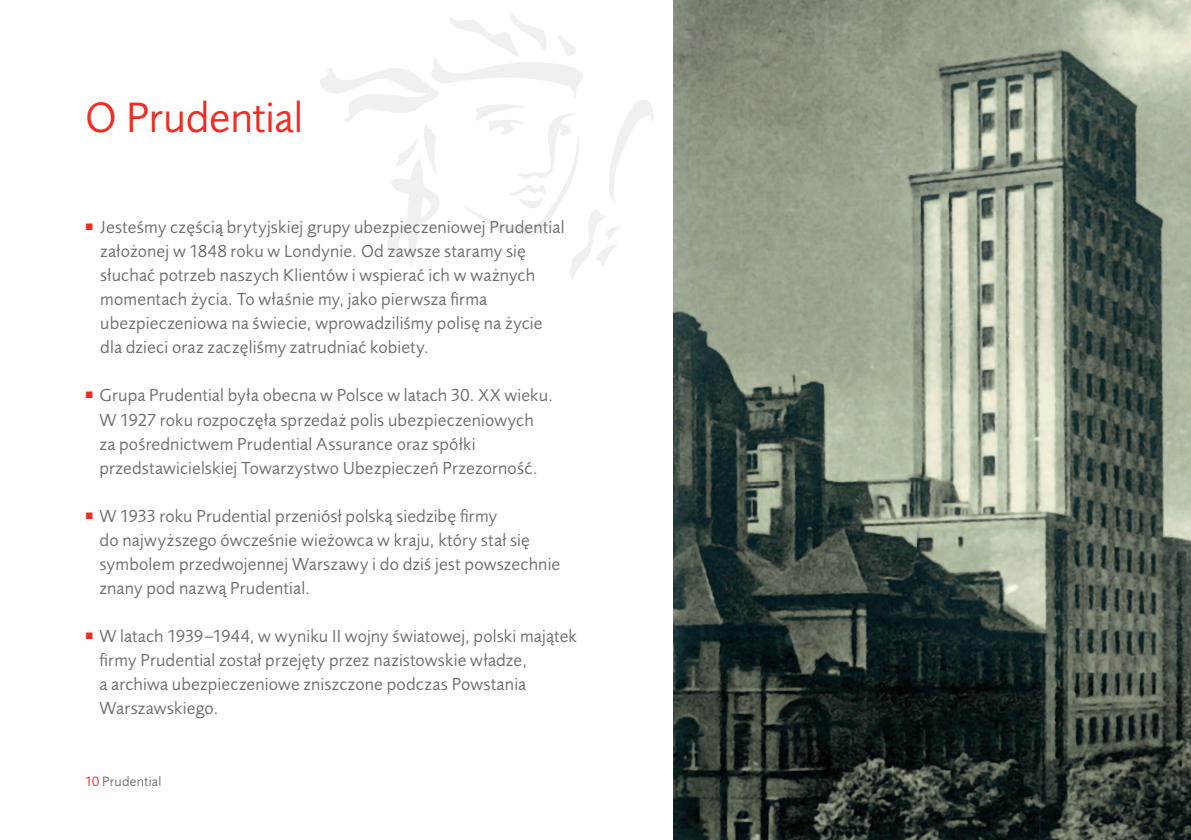
<style>
.page{position:relative;width:1191px;height:840px;background:#fff}
.page>*{position:absolute;margin:0;border:0;box-sizing:border-box;transform-origin:0 0}
.NAGLOWEK{font:44px "Pru Sans Pl";letter-spacing:-.005em;color:#ee2e22}
.COPY{font:18px/24px "Pru Sans Pl";letter-spacing:.01em;color:#6c6d70}
.t1{font:14px "Pru Sans Pl";letter-spacing:.02em;color:#6c6d70}
.s1{color:#ee2e22}
</style>
<div class="page">
<img style="left:673px;top:0;width:518px;height:839px">
<svg style="left:320px;top:15px;width:334px;height:265px"></svg>
<p class="NAGLOWEK" style="left:85px;top:92px;width:220px">O Prudential</p>
<p class="COPY" style="left:100px;top:216px;width:466px;text-indent:-15px"><sup>■</sup> Jesteśmy częścią brytyjskiej grupy ubezpieczeniowej Prudential założonej w 1848 roku w Londynie. Od zawsze staramy się słuchać potrzeb naszych Klientów i wspierać ich w ważnych momentach życia. To właśnie my, jako pierwsza firma ubezpieczeniowa na świecie, wprowadziliśmy polisę na życie dla dzieci oraz zaczęliśmy zatrudniać kobiety.</p>
<p class="COPY" style="left:99px;top:384px;width:455px;text-indent:-14px"><sup>■</sup> Grupa Prudential była obecna w Polsce w latach 30. XX wieku.<br>W 1927 roku rozpoczęła sprzedaż polis ubezpieczeniowych za pośrednictwem Prudential Assurance oraz spółki przedstawicielskiej Towarzystwo Ubezpieczeń Przezorność.</p>
<p class="COPY" style="left:99px;top:504px;width:462px;text-indent:-14px"><sup>■</sup> W 1933 roku Prudential przeniósł polską siedzibę firmy<br>do najwyższego ówcześnie wieżowca w kraju, który stał się symbolem przedwojennej Warszawy i do dziś jest powszechnie znany pod nazwą Prudential.</p>
<p class="COPY" style="left:99px;top:624px;width:479px;text-indent:-14px"><sup>■</sup> W latach 1939–1944, w wyniku II wojny światowej, polski majątek firmy Prudential został przejęty przez nazistowskie władze,<br>a archiwa ubezpieczeniowe zniszczone podczas Powstania Warszawskiego.</p>
<p class="t1" style="left:85px;top:772px;width:78px"><span class="s1">10</span> Prudential</p>
</div>
